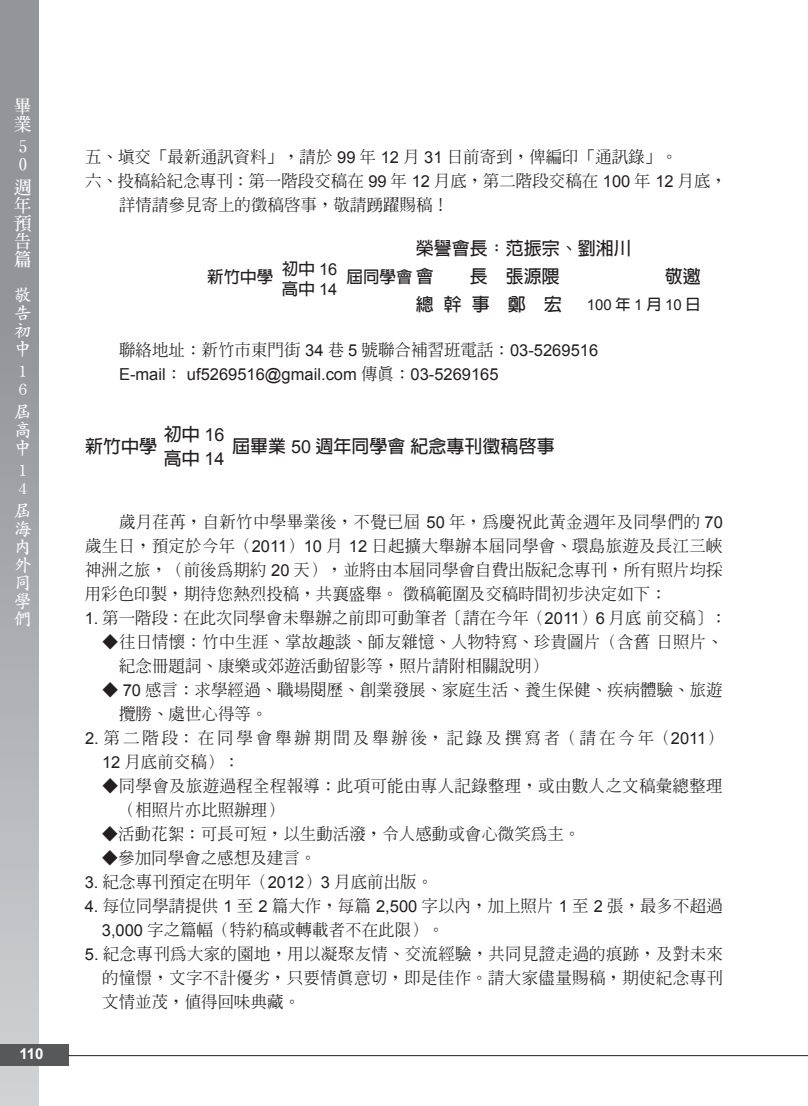
<style>
.page{position:relative;width:808px;height:1106px;background:#fff}
.page>*{position:absolute;margin:0;border:0;box-sizing:border-box;transform-origin:0 0}
.t1{font:700 18px/28.2px "AR Hei B5";color:#231f20}
.t2{font:700 18px/18px "AR Kai B5";color:#fff}
.t3{font:700 18px/18px "AR Ming B5";color:#fff}
.t4{font:500 16.5px/24px "AR Ming B5";color:#231f20}
.t5{font:500 16.5px/24px "AR Ming B5";letter-spacing:.02em;color:#231f20}
.t6{font:500 16.5px/24px "AR Ming B5";letter-spacing:.175em;color:#231f20}
.t7{font:16.5px "Arial";color:#231f20}
.t8{font:700 16.5px/19.8px "AR Hei B5";color:#231f20}
.t9{font:15px "Arial";color:#231f20}
.t10{font:700 15px "Arial";color:#fff}
.s1{font-family:"Arial";font-weight:400}
.s2{font-size:18px}
.s3{font-family:"AR Hei B5";font-weight:700}
.s4{font-family:"AR Ming B5";font-weight:500}
</style>
<div class="page">
<div style="left:0;top:0;width:38px;height:1106px;background:linear-gradient(to bottom,#86888c,#cccdcf)"></div>
<div style="left:0;top:1044px;width:68px;height:21px;background:#57585a"></div>
<hr style="left:68px;top:1055px;width:740px;height:1px;background:#231f20">
<p class="t3" style="left:14px;top:97px;width:19px">畢業</p>
<p class="t3" style="left:18px;top:137px;width:10px">5<br>0</p>
<p class="t3" style="left:14px;top:178px;width:19px;text-align:justify">週年預告篇</p>
<p class="t2" style="left:14px;top:286px;width:19px;text-align:justify">敬告初中</p>
<p class="t2" style="left:18px;top:362px;width:10px">1<br>6</p>
<p class="t2" style="left:14px;top:403px;width:17px;text-align:justify">屆高中</p>
<p class="t2" style="left:18px;top:461px;width:10px">1<br>4</p>
<p class="t2" style="left:14px;top:502px;width:19px">屆海內外同學們</p>
<p class="t10" style="left:19px;top:1043px;width:26px">110</p>
<p class="t4" style="left:85px;top:145px;width:594px">五、填交「最新通訊資料」，請於 <span class="s1">99</span> 年 <span class="s1">12</span> 月 <span class="s1">31</span> 日前寄到，俾編印「通訊錄」。</p>
<p class="t4" style="left:85px;top:169px;width:643px">六、投稿給紀念專刊：第一階段交稿在 <span class="s1">99</span> 年 <span class="s1">12</span> 月底，第二階段交稿在 <span class="s1">100</span> 年 <span class="s1">12</span> 月底，</p>
<p class="t4" style="left:119px;top:193px;width:331px">詳情請參見寄上的徵稿啟事，敬請踴躍賜稿！</p>
<p class="t1" style="left:470px;top:234px;width:163px;text-indent:-54px">榮譽會長：范振宗、劉湘川長 張源隈</p>
<p class="t8" style="left:282px;top:259px;width:57px">初中 <span class="s1">16</span>高中 <span class="s1">14</span></p>
<p class="t8" style="left:207px;top:267px;width:67px">新竹中學</p>
<p class="t8" style="left:347px;top:267px;width:89px">屆同學會<span class="s2">會</span></p>
<p class="t1" style="left:665px;top:262px;width:37px">敬邀</p>
<p class="t1" style="left:416px;top:290px;width:148px">總幹事 鄭 宏</p>
<p class="t9" style="left:587px;top:295px;width:115px">100<span class="s3">年</span>1<span class="s3">月</span>10<span class="s3">日</span></p>
<p class="t4" style="left:119px;top:337px;width:481px">聯絡地址：新竹市東門街 <span class="s1">34</span> 巷 <span class="s1">5</span> 號聯合補習班電話：<span class="s1">03-5269516</span></p>
<p class="t7" style="left:119px;top:363px;width:381px">E-mail<span class="s4">：</span> uf5269516@gmail.com <span class="s4">傳真：</span>03-5269165</p>
<p class="t1" style="left:164px;top:422px;width:62px;line-height:24px">初中 <span class="s1">16</span>高中 <span class="s1">14</span></p>
<p class="t1" style="left:85px;top:432px;width:73px">新竹中學</p>
<p class="t1" style="left:232px;top:432px;width:324px">屆畢業 <span class="s1">50</span> 週年同學會紀念專刊徵稿啟事</p>
<p class="t4" style="left:85px;top:509px;width:639px;text-align:justify;text-indent:34px">歲月荏苒，自新竹中學畢業後，不覺已屆 <span class="s1">50</span> 年，為慶祝此黃金週年及同學們的 <span class="s1">70</span>歲生日，預定於今年（<span class="s1">2011</span>）<span class="s1">10</span> 月 <span class="s1">12</span> 日起擴大舉辦本屆同學會、環島旅遊及長江三峽神洲之旅，（前後為期約 <span class="s1">20</span> 天），並將由本屆同學會自費出版紀念專刊，所有照片均採用彩色印製，期待您熱烈投稿，共襄盛舉。徵稿範圍及交稿時間初步決定如下：</p>
<p class="t4" style="left:85px;top:605px;width:644px"><span class="s1">1.</span> 第一階段：在此次同學會未舉辦之前即可動筆者〔請在今年（<span class="s1">2011</span>）<span class="s1">6</span> 月底前交稿〕：</p>
<p class="t4" style="left:119px;top:629px;width:605px;text-indent:-17px">◆往日情懷：竹中生涯、掌故趣談、師友雜憶、人物特寫、珍貴圖片（含舊日照片、紀念冊題詞、康樂或郊遊活動留影等，照片請附相關說明）</p>
<p class="t4" style="left:119px;top:677px;width:605px;text-indent:-17px">◆ <span class="s1">70</span> 感言：求學經過、職場閱歷、創業發展、家庭生活、養生保健、疾病體驗、旅遊攬勝、處世心得等。</p>
<p class="t6" style="left:102px;top:725px;width:622px;text-indent:-17px"><span class="s1">2.</span> 第二階段：在同學會舉辦期間及舉辦後，記錄及撰寫者（請在今年（<span class="s1">2011</span>）<br><span class="s1">12</span> 月底前交稿）：</p>
<p class="t5" style="left:119px;top:773px;width:605px;text-indent:-17px">◆同學會及旅遊過程全程報導：此項可能由專人記錄整理，或由數人之文稿彙總整理（相照片亦比照辦理）</p>
<p class="t4" style="left:102px;top:821px;width:480px">◆活動花絮：可長可短，以生動活潑，令人感動或會心微笑為主。</p>
<p class="t4" style="left:102px;top:845px;width:216px">◆參加同學會之感想及建言。</p>
<p class="t4" style="left:85px;top:869px;width:350px"><span class="s1">3.</span> 紀念專刊預定在明年（<span class="s1">2012</span>）<span class="s1">3</span> 月底前出版。</p>
<p class="t4" style="left:102px;top:893px;width:622px;text-indent:-17px"><span class="s1">4.</span> 每位同學請提供 <span class="s1">1</span> 至 <span class="s1">2</span> 篇大作，每篇 <span class="s1">2,500</span> 字以內，加上照片 <span class="s1">1</span> 至 <span class="s1">2</span> 張，最多不超過<br><span class="s1">3,000</span> 字之篇幅（特約稿或轉載者不在此限）。</p>
<p class="t4" style="left:102px;top:941px;width:622px;text-align:justify;text-indent:-17px"><span class="s1">5.</span> 紀念專刊為大家的園地，用以凝聚友情、交流經驗，共同見證走過的痕跡，及對未來的憧憬，文字不計優劣，只要情真意切，即是佳作。請大家儘量賜稿，期使紀念專刊文情並茂，值得回味典藏。</p>
</div>
